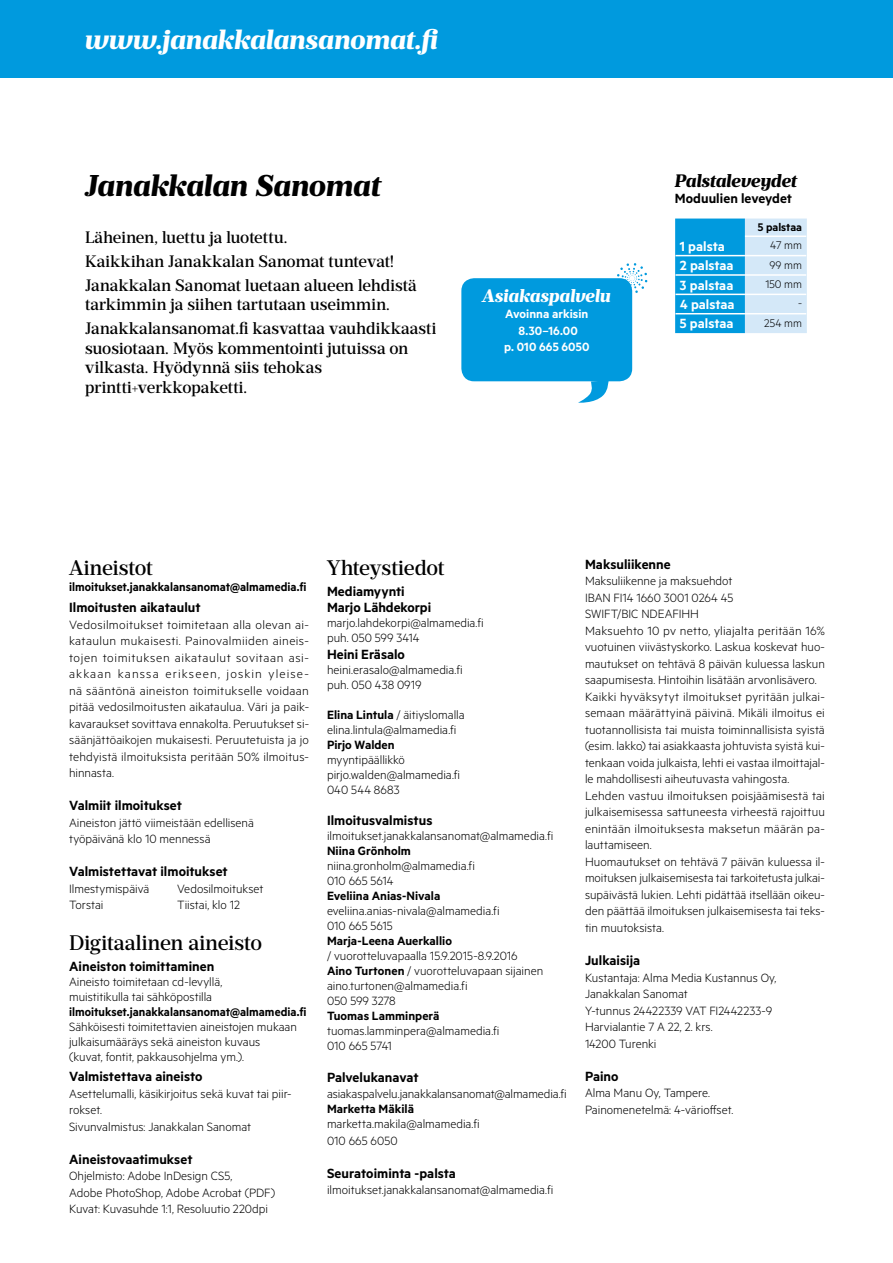
<style>
.page{position:relative;width:893px;height:1263px;background:#fff}
.page>*{position:absolute;margin:0;border:0;box-sizing:border-box;transform-origin:0 0}
.t1{font:italic 800 30px "Prumo Text";letter-spacing:-.01em;color:#000}
.t2{font:italic 800 27px "Prumo Text";letter-spacing:-.01em;color:#fff}
.t3{font:500 21px "Prumo Text";letter-spacing:-.005em;color:#000}
.t4{font:italic 800 18px "Prumo Text";letter-spacing:-.01em;color:#000}
.t5{font:italic 800 18px "Prumo Text";letter-spacing:-.005em;color:#fff}
.t6{font:500 16.5px/23.7px "Prumo Text";letter-spacing:.01em;color:#000}
.t7{font:600 15px/16.5px "Metric";color:#000}
.t8{font:600 15px "Metric";letter-spacing:.005em;color:#fff}
.t9{font:300 13.5px/16.5px "Metric";color:#000}
.t10{font:600 13.5px "Metric";color:#000}
.t11{font:600 13.5px "Metric";color:#000;scale:.96 1}
.t12{font:600 13.5px/16.5px "Metric";letter-spacing:.005em;color:#fff;text-align:center}
.t13{font:300 12.45px "Metric";color:#000}
.t14{font:600 12.45px "Metric";color:#000}
.s1{font-weight:600}
</style>
<div class="page">
<div style="left:0;top:0;width:893px;height:78px;background:#009ade"></div>
<svg style="left:675px;top:219px;width:132px;height:114px;background:#65bfea"></svg>
<hr style="left:745px;top:235px;width:61px;height:2px;background:#fff">
<hr style="left:675px;top:255px;width:70px;height:1px;background:#fff">
<hr style="left:745px;top:255px;width:61px;height:1px;background:#fff">
<hr style="left:675px;top:274px;width:70px;height:2px;background:#fff">
<hr style="left:745px;top:274px;width:61px;height:2px;background:#fff">
<hr style="left:675px;top:294px;width:70px;height:1px;background:#fff">
<hr style="left:745px;top:294px;width:61px;height:1px;background:#fff">
<hr style="left:675px;top:313px;width:70px;height:1px;background:#fff">
<hr style="left:745px;top:313px;width:61px;height:1px;background:#fff">
<div style="left:461px;top:278px;width:171px;height:103px;background:#009ade;border-radius:13px"></div>
<svg style="left:578px;top:381px;width:31px;height:22px"></svg>
<svg style="left:617px;top:263px;width:30px;height:30px"></svg>
<h2 class="t2" style="left:85px;top:23px;width:359px">www.janakkalansanomat.fi</h2>
<h1 class="t1" style="left:85px;top:167px;width:298px">Janakkalan Sanomat</h1>
<p class="t6" style="left:85px;top:226px;width:333px">Läheinen, luettu ja luotettu.<br>Kaikkihan Janakkalan Sanomat tuntevat!<br>Janakkalan Sanomat luetaan alueen lehdistä</p>
<p class="t6" style="left:85px;top:293px;width:353px">tarkimmin ja siihen tartutaan useimmin.<br>Janakkalansanomat.fi kasvattaa vauhdikkaasti</p>
<p class="t6" style="left:85px;top:339px;width:325px;line-height:19.5px">suosiotaan. Myös kommentointi jutuissa on vilkasta. Hyödynnä siis tehokas printti+verkkopaketti.</p>
<h3 class="t5" style="left:482px;top:285px;width:130px">Asiakaspalvelu</h3>
<p class="t12" style="left:504px;top:306px;width:87px">Avoinna arkisin<br>8.30–16.00<br>p. 010 665 6050</p>
<h3 class="t4" style="left:675px;top:169px;width:124px">Palstaleveydet</h3>
<p class="t7" style="left:675px;top:190px;width:119px">Moduulien leveydet</p>
<p class="t14" style="left:758px;top:220px;width:46px">5 palstaa</p>
<p class="t8" style="left:680px;top:237px;width:46px">1 palsta</p>
<p class="t13" style="left:770px;top:238px;width:33px">47 mm</p>
<p class="t8" style="left:680px;top:257px;width:55px">2 palstaa</p>
<p class="t13" style="left:770px;top:257px;width:34px">99 mm</p>
<p class="t8" style="left:680px;top:276px;width:55px">3 palstaa</p>
<p class="t13" style="left:765px;top:277px;width:38px">150 mm</p>
<p class="t8" style="left:680px;top:295px;width:56px">4 palstaa</p>
<p class="t13" style="left:798px;top:296px;width:5px">-</p>
<p class="t8" style="left:680px;top:315px;width:55px">5 palstaa</p>
<p class="t13" style="left:764px;top:315px;width:39px">254 mm</p>
<h3 class="t3" style="left:69px;top:555px;width:85px">Aineistot</h3>
<p class="t11" style="left:69px;top:579px;width:249px">ilmoitukset.janakkalansanomat@almamedia.fi</p>
<p class="t7" style="left:69px;top:599px;width:133px">Ilmoitusten aikataulut</p>
<p class="t9" style="left:69px;top:616px;width:241px;text-align:justify">Vedosilmoitukset toimitetaan alla olevan ai&shy;kataulun mukaisesti. Painovalmiiden aineis&shy;tojen toimituksen aikataulut sovitaan asi&shy;akkaan kanssa erikseen, joskin yleise&shy;nä sääntönä aineiston toimitukselle voidaan pitää vedosilmoitusten aikataulua. Väri ja paik&shy;kavaraukset sovittava ennakolta. Peruutukset si&shy;säänjättöaikojen mukaisesti. Peruutetuista ja jo tehdyistä ilmoituksista peritään 50% ilmoitus&shy;hinnasta.</p>
<p class="t7" style="left:69px;top:797px;width:114px">Valmiit ilmoitukset</p>
<p class="t9" style="left:69px;top:814px;width:186px">Aineiston jättö viimeistään edellisenä työpäivänä klo 10 mennessä</p>
<p class="t7" style="left:69px;top:863px;width:160px">Valmistettavat ilmoitukset</p>
<p class="t9" style="left:69px;top:880px;width:82px">Ilmestymispäivä</p>
<p class="t9" style="left:177px;top:880px;width:88px">Vedosilmoitukset</p>
<p class="t9" style="left:69px;top:896px;width:36px">Torstai</p>
<p class="t9" style="left:177px;top:896px;width:64px">Tiistai, klo 12</p>
<h3 class="t3" style="left:69px;top:930px;width:194px">Digitaalinen aineisto</h3>
<p class="t7" style="left:69px;top:957px;width:147px">Aineiston toimittaminen</p>
<p class="t9" style="left:69px;top:973px;width:155px;line-height:15px">Aineisto toimitetaan cd-levyllä, muistitikulla tai sähköpostilla</p>
<p class="t11" style="left:69px;top:1003px;width:249px">ilmoitukset.janakkalansanomat@almamedia.fi</p>
<p class="t9" style="left:69px;top:1018px;width:229px;line-height:15px">Sähköisesti toimitettavien aineistojen mukaan julkaisumääräys sekä aineiston kuvaus (kuvat, fontit, pakkausohjelma ym.).</p>
<p class="t7" style="left:69px;top:1068px;width:135px">Valmistettava aineisto</p>
<p class="t9" style="left:69px;top:1085px;width:224px">Asettelumalli, käsikirjoitus sekä kuvat tai piir&shy;rokset.<br>Sivunvalmistus: Janakkalan Sanomat</p>
<p class="t7" style="left:69px;top:1150px;width:125px">Aineistovaatimukset</p>
<p class="t9" style="left:69px;top:1167px;width:207px">Ohjelmisto: Adobe InDesign CS5,<br>Adobe PhotoShop, Adobe Acrobat (PDF)<br>Kuvat: Kuvasuhde 1:1, Resoluutio 220dpi</p>
<h3 class="t3" style="left:327px;top:555px;width:119px">Yhteystiedot</h3>
<p class="t7" style="left:327px;top:582px;width:106px">Mediamyynti<br>Marjo Lähdekorpi</p>
<p class="t9" style="left:327px;top:615px;width:158px;line-height:15px">marjo.lahdekorpi@almamedia.fi puh. 050 599 3414</p>
<p class="t7" style="left:327px;top:645px;width:79px">Heini Eräsalo</p>
<p class="t9" style="left:327px;top:661px;width:137px;line-height:15px">heini.erasalo@almamedia.fi puh. 050 438 0919</p>
<p class="t9" style="left:327px;top:706px;width:139px;line-height:15px"><span class="s1">Elina Lintula</span> / äitiyslomalla elina.lintula@almamedia.fi</p>
<p class="t10" style="left:327px;top:736px;width:69px">Pirjo Walden</p>
<p class="t9" style="left:327px;top:751px;width:135px;line-height:15px">myyntipäällikkö pirjo.walden@almamedia.fi<br>040 544 8683</p>
<p class="t7" style="left:327px;top:812px;width:107px">Ilmoitusvalmistus</p>
<p class="t9" style="left:327px;top:827px;width:228px">ilmoitukset.janakkalansanomat@almamedia.fi</p>
<p class="t10" style="left:327px;top:843px;width:85px">Niina Grönholm</p>
<p class="t9" style="left:327px;top:858px;width:149px;line-height:15px">niina.gronholm@almamedia.fi<br>010 665 5614</p>
<p class="t10" style="left:327px;top:888px;width:115px">Eveliina Anias-Nivala</p>
<p class="t9" style="left:327px;top:903px;width:174px;line-height:15px">eveliina.anias-nivala@almamedia.fi<br>010 665 5615</p>
<p class="t10" style="left:327px;top:933px;width:126px">Marja-Leena Auerkallio</p>
<p class="t9" style="left:327px;top:948px;width:218px;line-height:15px">/ vuorotteluvapaalla 15.9.2015-8.9.2016<br><span class="s1">Aino Turtonen</span> / vuorotteluvapaan sijainen aino.turtonen@almamedia.fi<br>050 599 3278</p>
<p class="t10" style="left:327px;top:1008px;width:114px">Tuomas Lamminperä</p>
<p class="t9" style="left:327px;top:1023px;width:174px;line-height:15px">tuomas.lamminpera@almamedia.fi<br>010 665 5741</p>
<p class="t7" style="left:327px;top:1068px;width:93px">Palvelukanavat</p>
<p class="t9" style="left:327px;top:1085px;width:241px">asiakaspalvelu.janakkalansanomat@almamedia.fi</p>
<p class="t10" style="left:327px;top:1101px;width:88px">Marketta Mäkilä</p>
<p class="t9" style="left:327px;top:1115px;width:154px">marketta.makila@almamedia.fi<br>010 665 6050</p>
<p class="t7" style="left:327px;top:1164px;width:130px">Seuratoiminta -palsta</p>
<p class="t9" style="left:327px;top:1181px;width:228px">ilmoitukset.janakkalansanomat@almamedia.fi</p>
<p class="t7" style="left:585px;top:556px;width:87px">Maksuliikenne</p>
<p class="t9" style="left:585px;top:572px;width:241px">Maksuliikenne ja maksuehdot<br>IBAN FI14 1660 3001 0264 45<br>SWIFT/BIC NDEAFIHH<br>Maksuehto 10 pv netto, yliajalta peritään 16% vuotuinen viivästyskorko. Laskua koskevat huo&shy;mautukset on tehtävä 8 päivän kuluessa laskun saapumisesta. Hintoihin lisätään arvonlisävero.<br>Kaikki hyväksytyt ilmoitukset pyritään julkai&shy;semaan määrättyinä päivinä. Mikäli ilmoitus ei tuotannollisista tai muista toiminnallisista syistä (esim. lakko) tai asiakkaasta johtuvista syistä kui&shy;tenkaan voida julkaista, lehti ei vastaa ilmoittajal&shy;le mahdollisesti aiheutuvasta vahingosta.<br>Lehden vastuu ilmoituksen poisjäämisestä tai julkaisemisessa sattuneesta virheestä rajoittuu enintään ilmoituksesta maksetun määrän pa&shy;lauttamiseen.<br>Huomautukset on tehtävä 7 päivän kuluessa il&shy;moituksen julkaisemisesta tai tarkoitetusta julkai&shy;supäivästä lukien. Lehti pidättää itsellään oikeu&shy;den päättää ilmoituksen julkaisemisesta tai teks&shy;tin muutoksista.</p>
<p class="t7" style="left:585px;top:952px;width:57px">Julkaisija</p>
<p class="t9" style="left:585px;top:968px;width:193px">Kustantaja: Alma Media Kustannus Oy,<br>Janakkalan Sanomat<br>Y-tunnus 24422339 VAT FI2442233-9<br>Harvialantie 7 A 22, 2. krs.<br>14200 Turenki</p>
<p class="t7" style="left:585px;top:1067px;width:35px">Paino</p>
<p class="t9" style="left:585px;top:1084px;width:150px">Alma Manu Oy, Tampere.<br>Painomenetelmä: 4-värioffset.</p>
</div>
